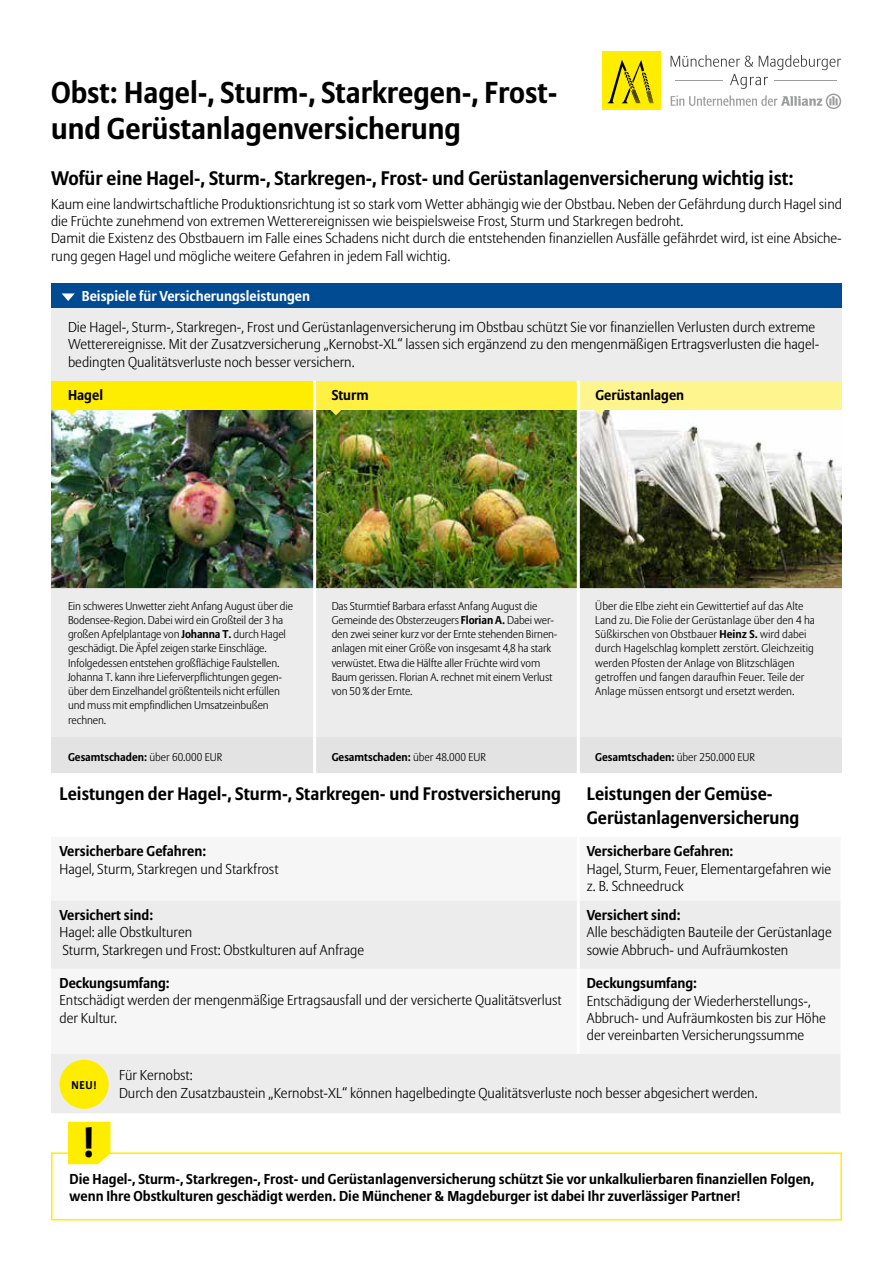
<style>
.page{position:relative;width:893px;height:1263px;background:#fff}
.page>*{position:absolute;margin:0;border:0;box-sizing:border-box;transform-origin:0 0}
.t1{font:700 42.75px "Allianz Sans";color:#000}
.t2{font:700 30px/36px "Allianz Sans";color:#000}
.t3{font:700 19.5px "Allianz Sans";color:#000}
.t4{font:700 18px/24px "Allianz Sans";color:#000}
.t5{font:300 14.25px/17.2px "Allianz Sans";color:#000}
.t6{font:700 14.25px/17.2px "Allianz Sans";color:#000}
.t7{font:700 14.25px "Allianz Sans";color:#fff}
.t8{font:300 11.25px/14.2px "Allianz Sans";letter-spacing:-.01em;color:#000}
.t9{font:700 11.25px "Allianz Sans";color:#000}
.s1{font-weight:700}
.s2{font-weight:300}
</style>
<div class="page">
<img style="left:51px;top:409px;width:791px;height:179px">
<div style="left:51px;top:283px;width:791px;height:25px;background:#004b92"></div>
<div style="left:51px;top:308px;width:791px;height:73px;background:#ececed"></div>
<svg style="left:62px;top:293px;width:13px;height:8px"></svg>
<div style="left:51px;top:381px;width:264px;height:28px;background:#ffed00"></div>
<div style="left:315px;top:381px;width:263px;height:28px;background:#fff041"></div>
<div style="left:578px;top:381px;width:264px;height:28px;background:#fff58e"></div>
<div style="left:51px;top:588px;width:791px;height:149px;background:#ececed"></div>
<div style="left:51px;top:737px;width:791px;height:36px;background:#e3e3e3"></div>
<hr style="left:313px;top:381px;width:3px;height:28px;background:#fff">
<hr style="left:577px;top:381px;width:3px;height:28px;background:#fff">
<hr style="left:313px;top:409px;width:3px;height:179px;background:#fff">
<hr style="left:577px;top:409px;width:3px;height:179px;background:#fff">
<hr style="left:313px;top:588px;width:3px;height:149px;background:#fff">
<hr style="left:577px;top:588px;width:3px;height:149px;background:#fff">
<hr style="left:313px;top:737px;width:3px;height:40px;background:#fff">
<hr style="left:577px;top:737px;width:3px;height:40px;background:#fff">
<svg style="left:65px;top:409px;width:14px;height:6px"></svg>
<svg style="left:329px;top:409px;width:14px;height:6px"></svg>
<svg style="left:593px;top:409px;width:13px;height:6px"></svg>
<div style="left:51px;top:1152px;width:791px;height:68px;border:2px solid #ffed00"></div>
<div style="left:68px;top:1122px;width:42px;height:42px;background:#ffed00"></div>
<svg style="left:51px;top:900px;width:789px;height:1px"></svg>
<svg style="left:51px;top:901px;width:789px;height:212px;fill:#ececed"></svg>
<hr style="left:577px;top:901px;width:3px;height:68px;background:#fff">
<hr style="left:577px;top:837px;width:3px;height:64px;background:#fff">
<hr style="left:577px;top:969px;width:3px;height:85px;background:#fff">
<div style="left:60px;top:1060px;width:49px;height:49px;background:#ffed00;border-radius:50%"></div>
<svg style="left:671px;top:55px;width:170px;height:54px"></svg>
<hr style="left:675px;top:81px;width:48px;height:1px;background:#9c9d9d">
<hr style="left:775px;top:81px;width:62px;height:1px;background:#9c9d9d">
<div style="left:603px;top:52px;width:57px;height:57px;background:#ffed00"></div>
<svg style="left:608px;top:60px;width:45px;height:43px"></svg>
<h2 class="t2" style="left:51px;top:76px;width:508px">Obst: Hagel-, Sturm-, Starkregen-, Frost&shy;und Gerüstanlagenversicherung</h2>
<h3 class="t3" style="left:51px;top:166px;width:744px">Wofür eine Hagel-, Sturm-, Starkregen-, Frost- und Gerüstanlagenversicherung wichtig ist:</h3>
<p class="t5" style="left:51px;top:196px;width:792px">Kaum eine landwirtschaftliche Produktionsrichtung ist so stark vom Wetter abhängig wie der Obstbau. Neben der Gefährdung durch Hagel sind die Früchte zunehmend von extremen Wetterereignissen wie beispielsweise Frost, Sturm und Starkregen bedroht.<br>Damit die Existenz des Obstbauern im Falle eines Schadens nicht durch die entstehenden finanziellen Ausfälle gefährdet wird, ist eine Absiche&shy;rung gegen Hagel und mögliche weitere Gefahren in jedem Fall wichtig.</p>
<p class="t7" style="left:82px;top:287px;width:230px">Beispiele für Versicherungsleistungen</p>
<p class="t5" style="left:68px;top:319px;width:753px">Die Hagel-, Sturm-, Starkregen-, Frost und Gerüstanlagenversicherung im Obstbau schützt Sie vor finanziellen Verlusten durch extreme<br>Wetterereignisse. Mit der Zusatzversicherung „Kernobst-XL“ lassen sich ergänzend zu den mengenmäßigen Ertragsverlusten die hagel&shy;bedingten Qualitätsverluste noch besser versichern.</p>
<p class="t6" style="left:68px;top:387px;width:37px">Hagel</p>
<p class="t6" style="left:332px;top:387px;width:39px">Sturm</p>
<p class="t6" style="left:595px;top:387px;width:90px">Gerüstanlagen</p>
<p class="t8" style="left:68px;top:599px;width:226px">Ein schweres Unwetter zieht Anfang August über die Bodensee-Region. Dabei wird ein Großteil der 3 ha großen Apfelplantage von <span class="s1">Johanna T.</span> durch Hagel geschädigt. Die Äpfel zeigen starke Einschläge.<br>Infolgedessen entstehen großflächige Faulstellen.<br>Johanna T. kann ihre Lieferverpflichtungen gegen&shy;über dem Einzelhandel größtenteils nicht erfüllen und muss mit empfindlichen Umsatzeinbußen rechnen.</p>
<p class="t8" style="left:332px;top:599px;width:227px">Das Sturmtief Barbara erfasst Anfang August die Gemeinde des Obsterzeugers <span class="s1">Florian A.</span> Dabei wer&shy;den zwei seiner kurz vor der Ernte stehenden Birnen&shy;anlagen mit einer Größe von insgesamt 4,8 ha stark verwüstet. Etwa die Hälfte aller Früchte wird vom Baum gerissen. Florian A. rechnet mit einem Verlust von 50 % der Ernte.</p>
<p class="t8" style="left:595px;top:599px;width:221px">Über die Elbe zieht ein Gewittertief auf das Alte Land zu. Die Folie der Gerüstanlage über den 4 ha Süßkirschen von Obstbauer <span class="s1">Heinz S.</span> wird dabei durch Hagelschlag komplett zerstört. Gleichzeitig werden Pfosten der Anlage von Blitzschlägen getroffen und fangen daraufhin Feuer. Teile der Anlage müssen entsorgt und ersetzt werden.</p>
<p class="t9" style="left:68px;top:749px;width:156px">Gesamtschaden: <span class="s2">über 60.000 EUR</span></p>
<p class="t9" style="left:332px;top:749px;width:156px">Gesamtschaden: <span class="s2">über 48.000 EUR</span></p>
<p class="t9" style="left:595px;top:749px;width:161px">Gesamtschaden: <span class="s2">über 250.000 EUR</span></p>
<p class="t4" style="left:60px;top:782px;width:503px">Leistungen der Hagel-, Sturm-, Starkregen- und Frostversicherung</p>
<p class="t4" style="left:587px;top:782px;width:214px">Leistungen der Gemüse-<br>Gerüstanlagenversicherung</p>
<p class="t6" style="left:60px;top:843px;width:148px">Versicherbare Gefahren:</p>
<p class="t5" style="left:60px;top:861px;width:221px">Hagel, Sturm, Starkregen und Starkfrost</p>
<p class="t6" style="left:587px;top:843px;width:148px">Versicherbare Gefahren:</p>
<p class="t5" style="left:587px;top:861px;width:246px">Hagel, Sturm, Feuer, Elementargefahren wie z. B. Schneedruck</p>
<p class="t6" style="left:60px;top:907px;width:95px">Versichert sind:</p>
<p class="t5" style="left:60px;top:924px;width:306px">Hagel: alle Obstkulturen<br>Sturm, Starkregen und Frost: Obstkulturen auf Anfrage</p>
<p class="t6" style="left:587px;top:907px;width:95px">Versichert sind:</p>
<p class="t5" style="left:587px;top:924px;width:246px">Alle beschädigten Bauteile der Gerüstanlage sowie Abbruch- und Aufräumkosten</p>
<p class="t6" style="left:60px;top:975px;width:112px">Deckungsumfang:</p>
<p class="t5" style="left:60px;top:992px;width:504px">Entschädigt werden der mengenmäßige Ertragsausfall und der versicherte Qualitätsverlust der Kultur.</p>
<p class="t6" style="left:587px;top:975px;width:112px">Deckungsumfang:</p>
<p class="t5" style="left:587px;top:992px;width:240px">Entschädigung der Wiederherstellungs-,<br>Abbruch- und Aufräumkosten bis zur Höhe der vereinbarten Versicherungssumme</p>
<p class="t5" style="left:119px;top:1067px;width:640px">Für Kernobst:<br>Durch den Zusatzbaustein „Kernobst-XL“ können hagelbedingte Qualitätsverluste noch besser abgesichert werden.</p>
<p class="t9" style="left:72px;top:1078px;width:27px">NEU!</p>
<h1 class="t1" style="left:83px;top:1115px;width:14px">!</h1>
<p class="t6" style="left:70px;top:1171px;width:746px">Die Hagel-, Sturm-, Starkregen-, Frost- und Gerüstanlagenversicherung schützt Sie vor unkalkulierbaren finanziellen Folgen, wenn Ihre Obstkulturen geschädigt werden. Die Münchener &amp; Magdeburger ist dabei Ihr zuverlässiger Partner!</p>
</div>
